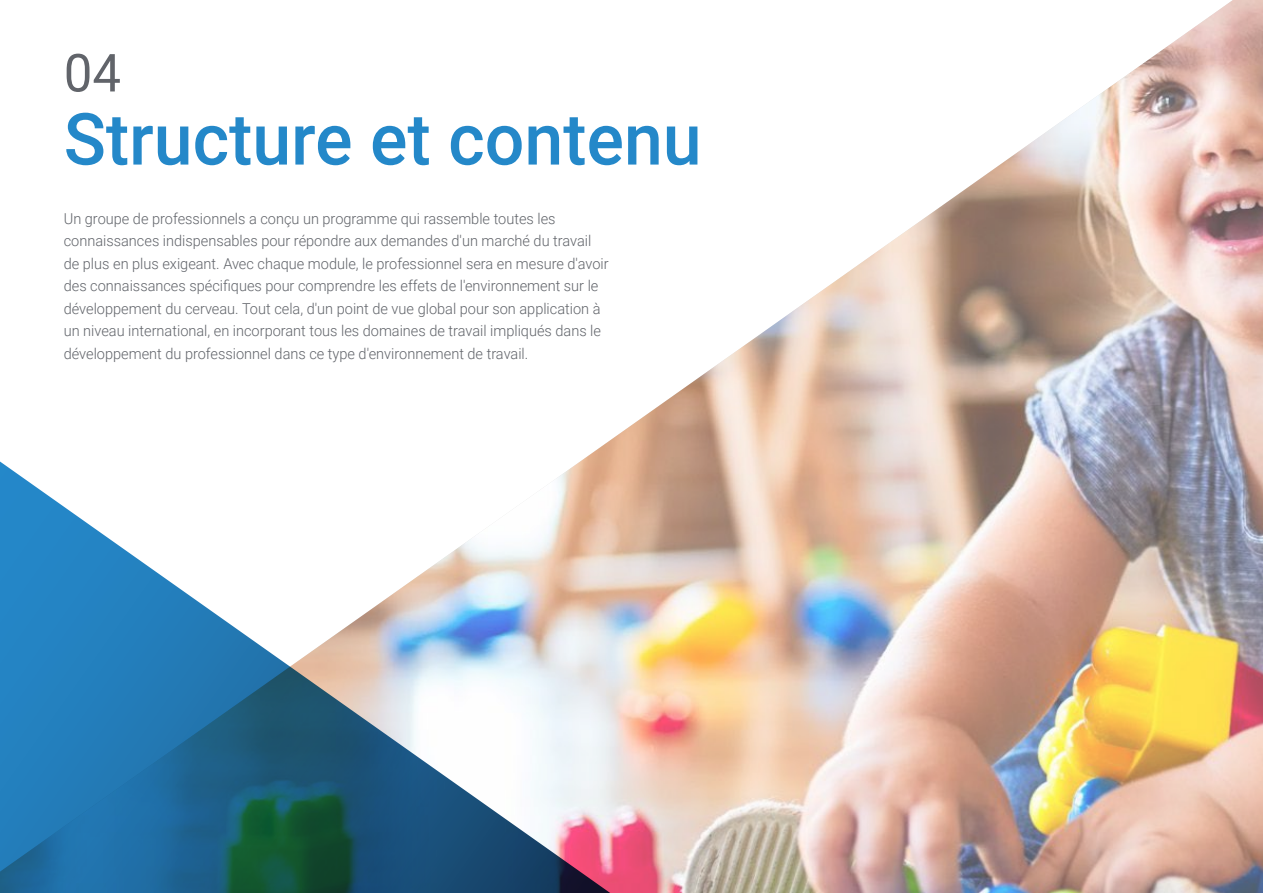
<style>
.page{position:relative;width:1263px;height:893px;background:#fff}
.page>*{position:absolute;margin:0;border:0;box-sizing:border-box;transform-origin:0 0}
.t1{font:500 72px "Roboto";color:#2488c9}
.t2{font:52.5px "Roboto";color:#61646a}
.t3{font:300 15px/22.5px "Roboto";color:#61646a}
</style>
<div class="page">
<img style="left:602px;top:0;width:661px;height:893px">
<svg style="left:0;top:446px;width:640px;height:447px"></svg>
<h2 class="t2" style="left:64px;top:36px;width:59px">04</h2>
<h1 class="t1" style="left:64px;top:89px;width:639px">Structure et contenu</h1>
<p class="t3" style="left:64px;top:207px;width:546px">Un groupe de professionnels a conçu un programme qui rassemble toutes les connaissances indispensables pour répondre aux demandes d'un marché du travail de plus en plus exigeant. Avec chaque module, le professionnel sera en mesure d'avoir des connaissances spécifiques pour comprendre les effets de l'environnement sur le développement du cerveau. Tout cela, d'un point de vue global pour son application à un niveau international, en incorporant tous les domaines de travail impliqués dans le développement du professionnel dans ce type d'environnement de travail.</p>
</div>
